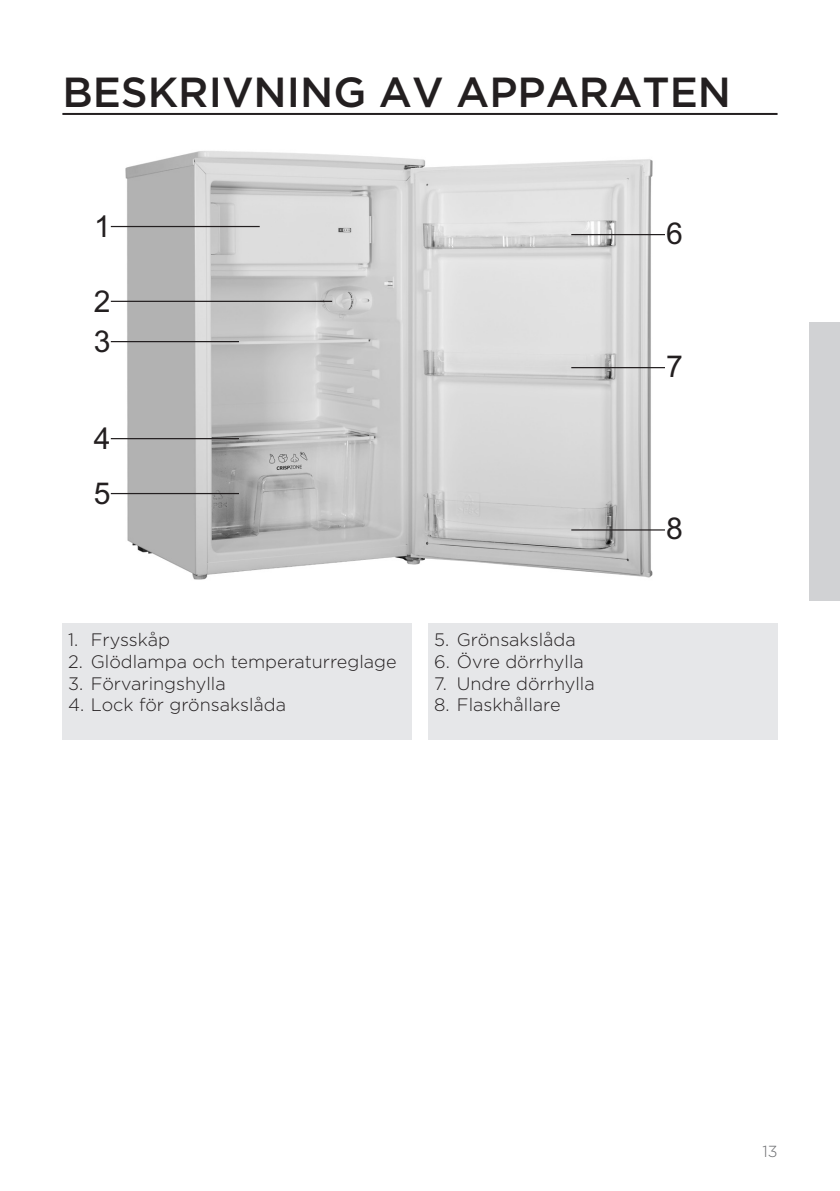
<style>
.page{position:relative;width:840px;height:1191px;background:#fff}
.page>*{position:absolute;margin:0;border:0;box-sizing:border-box;transform-origin:0 0}
.glavni_naslov{font:500 42px "Gotham";color:#231f20}
.t1{font:30.2px/40.2px "Arial";color:#231f20}
.seznam_stevilke_opis{font:300 18px "Gotham";color:#231f20}
.t2{font:300 16px "Gotham";color:#6c6d70}
</style>
<div class="page">
<hr style="left:62px;top:113px;width:715px;height:2px;background:#231f20">
<div style="left:808px;top:322px;width:31px;height:279px;background:#d1d2d4"></div>
<img style="left:111px;top:151px;width:553px;height:429px">
<hr style="left:111px;top:226px;width:148px;height:1px;background:#231f20">
<hr style="left:111px;top:301px;width:221px;height:1px;background:#231f20">
<hr style="left:111px;top:341px;width:128px;height:1px;background:#231f20">
<hr style="left:111px;top:438px;width:128px;height:1px;background:#231f20">
<hr style="left:111px;top:493px;width:128px;height:1px;background:#231f20">
<hr style="left:571px;top:234px;width:93px;height:1px;background:#231f20">
<hr style="left:571px;top:367px;width:93px;height:1px;background:#231f20">
<hr style="left:571px;top:529px;width:93px;height:1px;background:#231f20">
<div style="left:62px;top:624px;width:349px;height:116px;background:#e6e7e9"></div>
<div style="left:428px;top:624px;width:349px;height:116px;background:#e6e7e9"></div>
<p class="glavni_naslov" style="left:62px;top:65px;width:670px">BESKRIVNING AV APPARATEN</p>
<p class="t1" style="left:94px;top:206px;width:18px">1</p>
<p class="t1" style="left:94px;top:281px;width:18px">2<br>3</p>
<p class="t1" style="left:94px;top:411px;width:18px;line-height:55px">4<br>5</p>
<p class="seznam_stevilke_opis" style="left:68px;top:628px;width:103px">1. Frysskåp</p>
<p class="seznam_stevilke_opis" style="left:68px;top:650px;width:330px">2. Glödlampa och temperaturreglage</p>
<p class="seznam_stevilke_opis" style="left:68px;top:672px;width:159px">3. Förvaringshylla</p>
<p class="seznam_stevilke_opis" style="left:68px;top:693px;width:219px">4. Lock för grönsakslåda</p>
<p class="seznam_stevilke_opis" style="left:434px;top:628px;width:143px">5. Grönsakslåda</p>
<p class="seznam_stevilke_opis" style="left:434px;top:650px;width:151px">6. Övre dörrhylla</p>
<p class="seznam_stevilke_opis" style="left:434px;top:672px;width:162px">7. Undre dörrhylla</p>
<p class="seznam_stevilke_opis" style="left:434px;top:693px;width:128px">8. Flaskhållare</p>
<p class="t1" style="left:665px;top:213px;width:18px">6</p>
<p class="t1" style="left:665px;top:346px;width:18px">7</p>
<p class="t1" style="left:665px;top:508px;width:18px">8</p>
<p class="t2" style="left:762px;top:1140px;width:17px">13</p>
</div>
